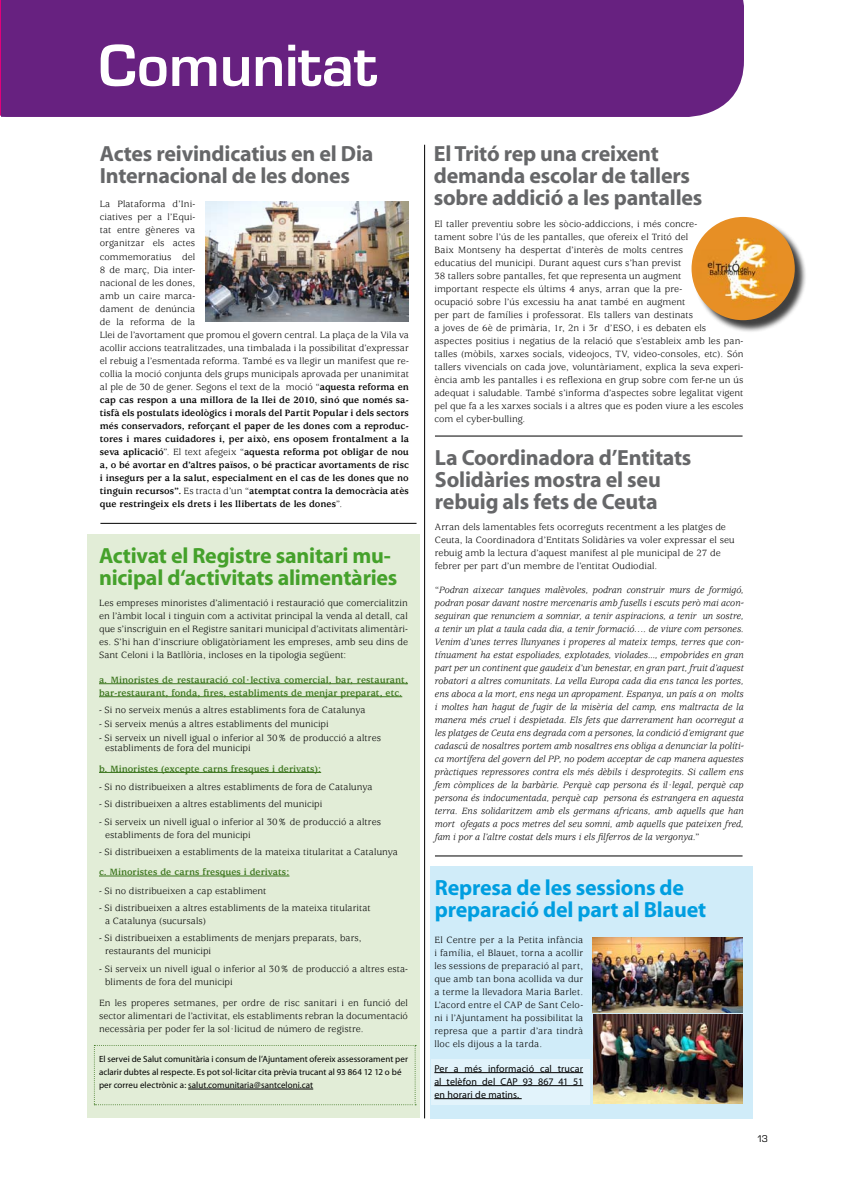
<style>
.page{position:relative;width:842px;height:1191px;background:#fff}
.page>*{position:absolute;margin:0;border:0;box-sizing:border-box;transform-origin:0 0}
.t1{font:55px "Eurostile Demi";color:#fff}
.t2{font:700 22px/22px "Myriad";letter-spacing:-.01em;color:#666769}
.t3{font:700 22px/22px "Myriad";letter-spacing:-.01em;color:#45a12b}
.t4{font:700 22px/22px "Myriad";letter-spacing:-.01em;color:#009ee0}
.t5{font:10px/13px "Usherwood";letter-spacing:.005em;color:#000}
.t6{font:italic 10px/13px "Usherwood";letter-spacing:-.005em;color:#000;text-align:justify}
.t7{font:700 10px/13px "Usherwood";letter-spacing:.01em;color:#3b751d}
.t8{font:10px/13px "Myriad";letter-spacing:.015em;color:#000;text-align:justify}
.t9{font:10px "Eurostile T";color:#000}
.t10{font:9px/13px "Myriad";letter-spacing:.005em;color:#000}
.s1{font-weight:700}
.s2{font-style:normal}
</style>
<div class="page">
<div style="left:430px;top:866px;width:322px;height:252px;background:#d0ecf9"></div>
<div style="left:432px;top:1059px;width:158px;height:45px;background:#e2f3fb"></div>
<div style="left:87px;top:534px;width:333px;height:584px;background:#e2edd7"></div>
<svg style="left:94px;top:1045px;width:322px;height:60px"></svg>
<svg style="left:0;top:0;width:1px;height:116px"></svg>
<div style="left:1px;top:0;width:743px;height:117px;background:#672180"></div>
<hr style="left:424px;top:145px;width:1px;height:973px;background:#000">
<hr style="left:435px;top:436px;width:307px;height:1px;background:#000">
<hr style="left:435px;top:855px;width:307px;height:1px;background:#000">
<hr style="left:100px;top:523px;width:316px;height:1px;background:#000">
<hr style="left:99px;top:683px;width:309px;height:1px;background:#3b751d">
<hr style="left:99px;top:696px;width:303px;height:1px;background:#3b751d">
<hr style="left:99px;top:772px;width:222px;height:1px;background:#3b751d">
<hr style="left:99px;top:875px;width:190px;height:1px;background:#3b751d">
<hr style="left:188px;top:1088px;width:125px;height:1px;background:#000">
<img style="left:205px;top:201px;width:203px;height:121px">
<hr style="left:434px;top:1072px;width:149px;height:1px;background:#000">
<hr style="left:434px;top:1085px;width:149px;height:1px;background:#000">
<hr style="left:434px;top:1098px;width:88px;height:1px;background:#000">
<img style="left:593px;top:937px;width:149px;height:75px">
<img style="left:594px;top:1014px;width:149px;height:90px">
<div style="left:693px;top:218px;width:118px;height:119px;background:#000;opacity:.75"></div>
<img style="left:691px;top:217px;width:104px;height:103px;border-radius:52px">
<h1 class="t1" style="left:99px;top:31px;width:280px">Comunitat</h1>
<h2 class="t2" style="left:100px;top:143px;width:275px">Actes reivindicatius en el Dia<br>Internacional de les dones</h2>
<p class="t5" style="left:100px;top:198px;width:310px">La Plataforma d’Ini-<br>ciatives per a l’Equi-<br>tat entre gèneres va<br>organitzar els actes<br>commemoratius del<br>8 de març, Dia inter-<br>nacional de les dones,<br>amb un caire marca-<br>dament de denúncia<br>de la reforma de la<br>Llei de l’avortament que promou el govern central. La plaça de la Vila va acollir accions teatralitzades, una timbalada i la possibilitat d’expressar el rebuig a l’esmentada reforma. També es va llegir un manifest que re&shy;collia la moció conjunta dels grups municipals aprovada per unanimitat al ple de 30 de gener. Segons el text de la moció “<span class="s1">aquesta reforma en cap cas respon a una millora de la llei de 2010, sinó que només sa&shy;tisfà els postulats ideològics i morals del Partit Popular i dels sectors més conservadors, reforçant el paper de les dones com a reproduc&shy;tores i mares cuidadores i, per això, ens oposem frontalment a la seva aplicació</span>”. El text afegeix “<span class="s1">aquesta reforma pot obligar de nou a, o bé avortar en d’altres països, o bé practicar avortaments de risc i insegurs per a la salut, especialment en el cas de les dones que no tinguin recursos”.</span> Es tracta d’un “<span class="s1">atemptat contra la democràcia atès que restringeix els drets i les llibertats de les dones</span>”.</p>
<h2 class="t3" style="left:99px;top:545px;width:300px">Activat el Registre sanitari mu&shy;nicipal d‘activitats alimentàries</h2>
<p class="t5" style="left:99px;top:597px;width:310px;text-align:justify">Les empreses minoristes d’alimentació i restauració que comercialitzin en l’àmbit local i tinguin com a activitat principal la venda al detall, cal que s’inscriguin en el Registre sanitari municipal d’activitats alimentàri&shy;es. S’hi han d’inscriure obligatòriament les empreses, amb seu dins de Sant Celoni i la Batllòria, incloses en la tipologia següent:</p>
<p class="t7" style="left:99px;top:673px;width:310px">a. Minoristes de restauració col·lectiva comercial, bar, restaurant, bar-restaurant, fonda, fires, establiments de menjar preparat, etc.</p>
<p class="t5" style="left:99px;top:703px;width:268px">- Si no serveix menús a altres establiments fora de Catalunya</p>
<p class="t5" style="left:99px;top:718px;width:231px">- Si serveix menús a altres establiments del municipi</p>
<p class="t5" style="left:105px;top:733px;width:278px;line-height:10px;text-indent:-6px">- Si serveix un nivell igual o inferior al 30% de producció a altres establiments de fora del municipi</p>
<p class="t7" style="left:99px;top:762px;width:224px">b. Minoristes (excepte carns fresques i derivats):</p>
<p class="t5" style="left:99px;top:781px;width:275px">- Si no distribueixen a altres establiments de fora de Catalunya</p>
<p class="t5" style="left:99px;top:798px;width:225px">- Si distribueixen a altres establiments del municipi</p>
<p class="t5" style="left:105px;top:815px;width:278px;text-indent:-6px">- Si serveix un nivell igual o inferior al 30% de producció a altres establiments de fora del municipi</p>
<p class="t5" style="left:99px;top:845px;width:300px">- Si distribueixen a establiments de la mateixa titularitat a Catalunya</p>
<p class="t7" style="left:99px;top:865px;width:192px">c. Minoristes de carns fresques i derivats:</p>
<p class="t5" style="left:99px;top:884px;width:169px">- Si no distribueixen a cap establiment</p>
<p class="t5" style="left:105px;top:901px;width:267px;text-indent:-6px">- Si distribueixen a altres establiments de la mateixa titularitat a Catalunya (sucursals)</p>
<p class="t5" style="left:105px;top:932px;width:258px;text-indent:-6px">- Si distribueixen a establiments de menjars preparats, bars, restaurants del municipi</p>
<p class="t5" style="left:105px;top:962px;width:304px;text-indent:-6px">- Si serveix un nivell igual o inferior al 30% de producció a altres esta&shy;bliments de fora del municipi</p>
<p class="t5" style="left:99px;top:996px;width:310px;text-align:justify">En les properes setmanes, per ordre de risc sanitari i en funció del sector alimentari de l’activitat, els establiments rebran la documentació necessària per poder fer la sol·licitud de número de registre.</p>
<p class="t10" style="left:99px;top:1053px;width:310px">El servei de Salut comunitària i consum de l’Ajuntament ofereix assessorament per aclarir dubtes al respecte. Es pot sol·licitar cita prèvia trucant al 93 864 12 12 o bé per correu electrònic a: salut.comunitaria@santceloni.cat</p>
<h2 class="t2" style="left:434px;top:143px;width:270px">El Tritó rep una creixent demanda escolar de tallers sobre addició a les pantalles</h2>
<p class="t5" style="left:434px;top:218px;width:311px">El taller preventiu sobre les sòcio-addiccions, i més concre-<br>tament sobre l’ús de les pantalles, que ofereix el Tritó del<br>Baix Montseny ha despertat d’interès de molts centres<br>educatius del municipi. Durant aquest curs s’han previst<br>38 tallers sobre pantalles, fet que representa un augment<br>important respecte els últims 4 anys, arran que la pre-<br>ocupació sobre l’ús excessiu ha anat també en augment<br>per part de famílies i professorat. Els tallers van destinats<br>a joves de 6è de primària, 1r, 2n i 3r d’ESO, i es debaten els aspectes positius i negatius de la relació que s’estableix amb les pan&shy;talles (mòbils, xarxes socials, videojocs, TV, video-consoles, etc). Són tallers vivencials on cada jove, voluntàriament, explica la seva experi&shy;ència amb les pantalles i es reflexiona en grup sobre com fer-ne un ús adequat i saludable. També s’informa d’aspectes sobre legalitat vigent pel que fa a les xarxes socials i a altres que es poden viure a les escoles com el cyber-bulling.</p>
<h2 class="t2" style="left:435px;top:447px;width:258px">La Coordinadora d’Entitats<br>Solidàries mostra el seu rebuig als fets de Ceuta</h2>
<p class="t5" style="left:435px;top:521px;width:301px">Arran dels lamentables fets ocorreguts recentment a les platges de Ceuta, la Coordinadora d’Entitats Solidàries va voler expressar el seu rebuig amb la lectura d’aquest manifest al ple municipal de 27 de febrer per part d’un membre de l’entitat Oudiodial.</p>
<p class="t6" style="left:435px;top:584px;width:311px"><span class="s2">“</span>Podran aixecar tanques malèvoles, podran construir murs de formigó, podran posar davant nostre mercenaris amb fusells i escuts però mai acon&shy;seguiran que renunciem a somniar, a tenir aspiracions, a tenir un sostre, a tenir un plat a taula cada dia, a tenir formació…. de viure com persones.<br>Venim d’unes terres llunyanes i properes al mateix temps, terres que con&shy;tínuament ha estat espoliades, explotades, violades..., empobrides en gran part per un continent que gaudeix d’un benestar, en gran part, fruit d’aquest robatori a altres comunitats. La vella Europa cada dia ens tanca les portes, ens aboca a la mort, ens nega un apropament. Espanya, un país a on molts i moltes han hagut de fugir de la misèria del camp, ens maltracta de la manera més cruel i despietada. Els fets que darrerament han ocorregut a les platges de Ceuta ens degrada com a persones, la condició d’emigrant que cadascú de nosaltres portem amb nosaltres ens obliga a denunciar la políti&shy;ca mortífera del govern del PP, no podem acceptar de cap manera aquestes pràctiques repressores contra els més dèbils i desprotegits. Si callem ens fem còmplices de la barbàrie. Perquè cap persona és il·legal, perquè cap persona és indocumentada, perquè cap persona és estrangera en aquesta terra. Ens solidaritzem amb els germans africans, amb aquells que han mort ofegats a pocs metres del seu somni, amb aquells que pateixen fred, fam i por a l’altre costat dels murs i els filferros de la vergonya.<span class="s2">”</span></p>
<h2 class="t4" style="left:435px;top:877px;width:273px">Represa de les sessions de preparació del part al Blauet</h2>
<p class="t5" style="left:434px;top:934px;width:150px;text-align:justify">El Centre per a la Petita infància i família, el Blauet, torna a acollir les sessions de preparació al part, que amb tan bona acollida va dur a terme la llevadora Maria Barlet.<br>L’acord entre el CAP de Sant Celo&shy;ni i l’Ajuntament ha possibilitat la represa que a partir d’ara tindrà lloc els dijous a la tarda.</p>
<p class="t8" style="left:434px;top:1062px;width:150px">Per a més informació cal trucar al telèfon del CAP 93 867 41 51 en horari de matins.</p>
<p class="t9" style="left:757px;top:1133px;width:13px">13</p>
</div>
